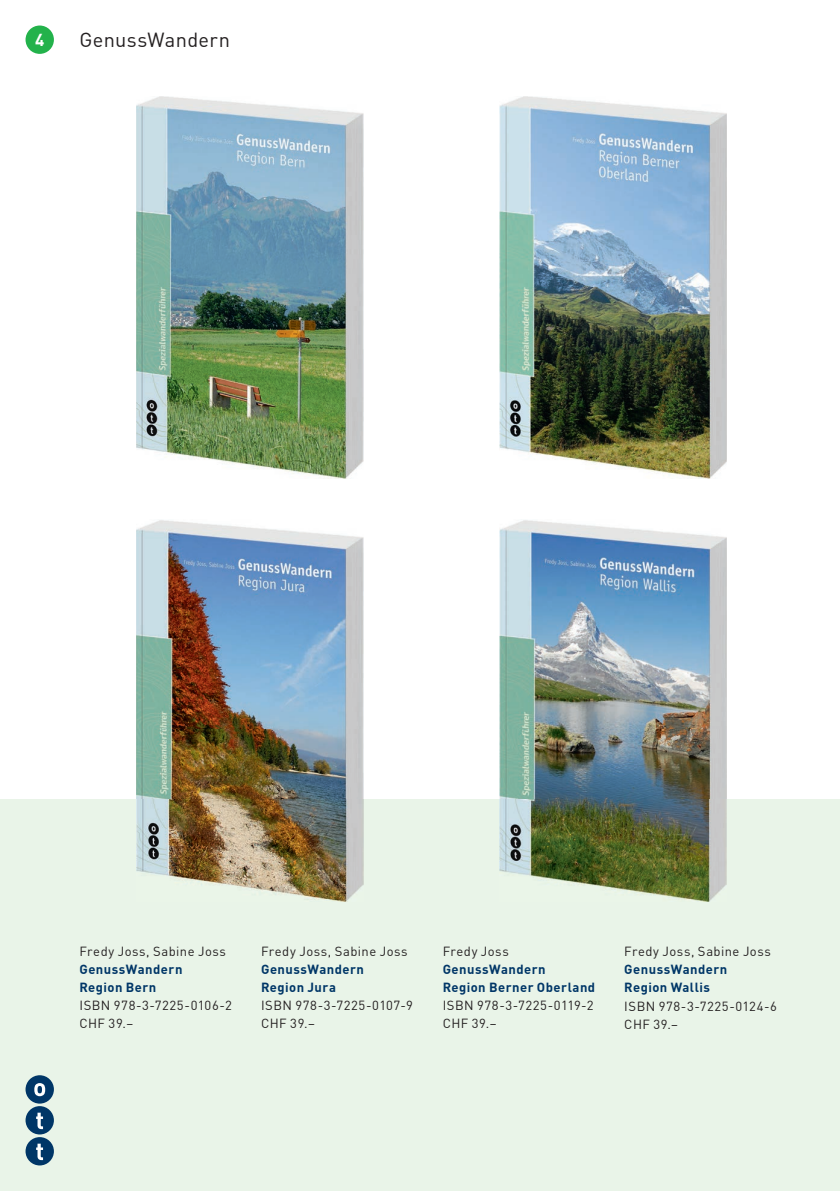
<style>
.page{position:relative;width:840px;height:1191px;background:#fff}
.page>*{position:absolute;margin:0;border:0;box-sizing:border-box;transform-origin:0 0}
.t1{font:20px "DIN";letter-spacing:.015em;color:#231f20}
.t2{font:700 17px "DIN";color:#fff}
.t3{font:13px/18px "DIN";letter-spacing:.04em;color:#231f20}
.t4{font:700 13px/18px "DIN";letter-spacing:.035em;color:#003667}
</style>
<div class="page">
<div style="left:0;top:799px;width:839px;height:392px;background:#e9f4e8"></div>
<div style="left:26px;top:26px;width:28px;height:28px;background:#23b24b;border-radius:50%"></div>
<div style="left:26px;top:1075px;width:28px;height:28px;background:#003667;border-radius:50%"></div>
<svg style="left:34px;top:1083px;width:11px;height:13px"></svg>
<div style="left:26px;top:1137px;width:28px;height:28px;background:#003667;border-radius:50%"></div>
<svg style="left:36px;top:1143px;width:7px;height:17px"></svg>
<div style="left:26px;top:1106px;width:28px;height:28px;background:#003667;border-radius:50%"></div>
<svg style="left:36px;top:1112px;width:7px;height:17px"></svg>
<img style="left:136px;top:96px;width:227px;height:382px">
<img style="left:136px;top:520px;width:227px;height:381px">
<img style="left:499px;top:96px;width:227px;height:382px">
<img style="left:499px;top:520px;width:227px;height:381px">
<h2 class="t2" style="left:35px;top:28px;width:11px">4</h2>
<h1 class="t1" style="left:79px;top:27px;width:152px">GenussWandern</h1>
<p class="t3" style="left:79px;top:942px;width:148px">Fredy Joss, Sabine Joss</p>
<p class="t4" style="left:79px;top:960px;width:104px">GenussWandern<br>Region Bern</p>
<p class="t3" style="left:79px;top:996px;width:154px">ISBN 978-3-7225-0106-2<br>CHF 39.–</p>
<p class="t3" style="left:261px;top:942px;width:148px">Fredy Joss, Sabine Joss</p>
<p class="t4" style="left:261px;top:960px;width:104px">GenussWandern<br>Region Jura</p>
<p class="t3" style="left:261px;top:996px;width:153px">ISBN 978-3-7225-0107-9<br>CHF 39.–</p>
<p class="t3" style="left:442px;top:942px;width:68px">Fredy Joss</p>
<p class="t4" style="left:442px;top:960px;width:154px">GenussWandern<br>Region Berner Oberland</p>
<p class="t3" style="left:442px;top:996px;width:152px">ISBN 978-3-7225-0119-2<br>CHF 39.–</p>
<p class="t3" style="left:624px;top:942px;width:148px">Fredy Joss, Sabine Joss</p>
<p class="t4" style="left:624px;top:960px;width:104px">GenussWandern<br>Region Wallis</p>
<p class="t3" style="left:624px;top:996px;width:154px">ISBN 978-3-7225-0124-6<br>CHF 39.–</p>
</div>
